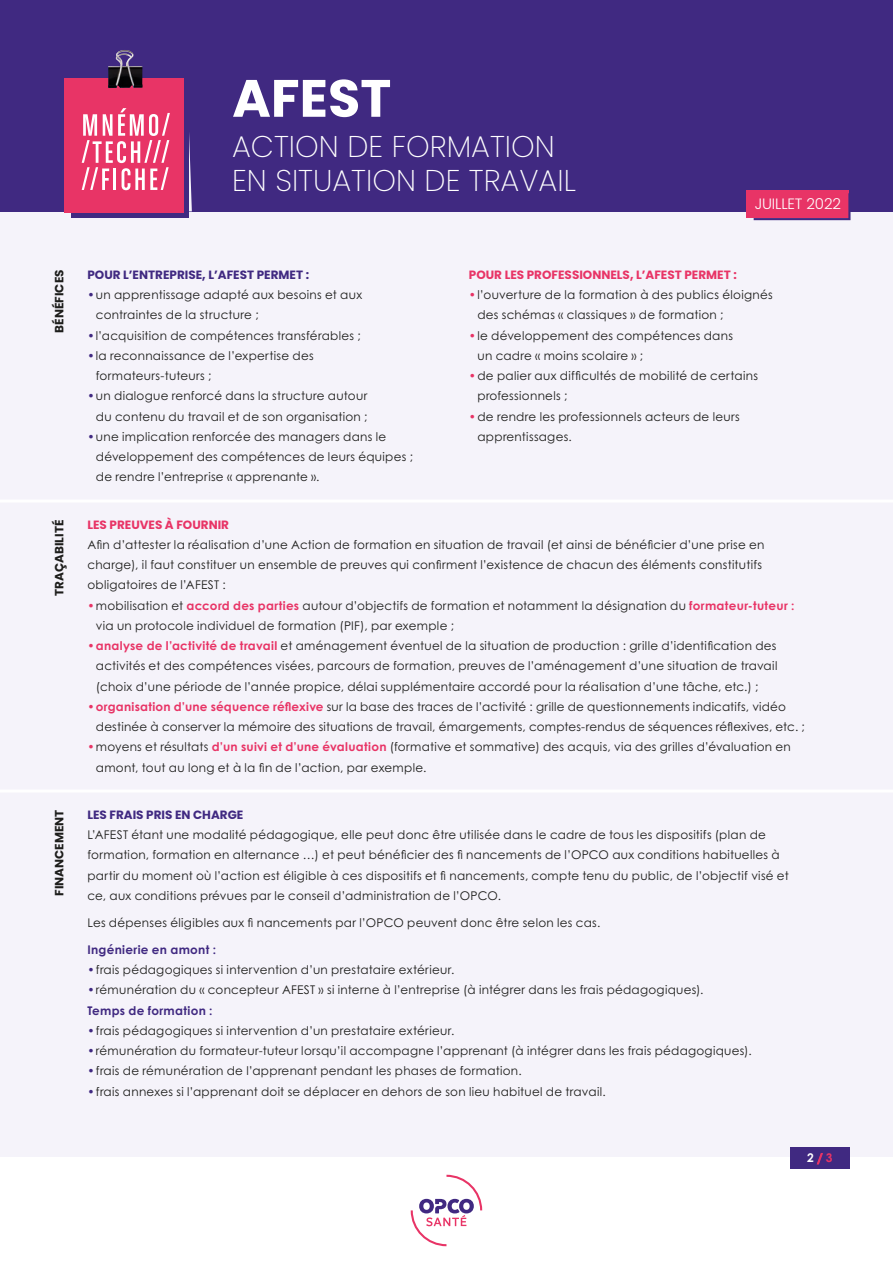
<style>
.page{position:relative;width:893px;height:1263px;background:#f5f3fa}
.page>*{position:absolute;margin:0;border:0;box-sizing:border-box;transform-origin:0 0}
.t1{font:700 52.5px "Poppins";color:#fff}
.t2{font:200 30px/33.8px "Poppins";color:#fff}
.t3{font:300 15px "Poppins";letter-spacing:-.01em;color:#fff}
.Body_Noir_New_Charte{font:12px/20.2px "Century Gothic Pro";letter-spacing:.02em;color:#1d1d1b}
.Titre_New_Charte_Vio{font:700 12px "Poppins";color:#e83466}
.Titre_New_Charte_Vio-2{font:700 12px "Poppins";color:#402981}
.Body_Noir_New_Charte-2{font:700 12px "Century Gothic Pro";letter-spacing:.025em;color:#402981}
.Titre_Catégorie_vert{font:700 12px "Poppins";color:#1d1d1b}
.t4{font:700 12px "Century Gothic Pro";color:#fff}
.s1{font-weight:700;color:#402981}
.s2{font-weight:700;color:#e83466}
.s3{color:#e83466}
</style>
<div class="page">
<div style="left:0;top:0;width:893px;height:211px;background:#402981"></div>
<div style="left:0;top:1158px;width:893px;height:105px;background:#fff"></div>
<svg style="left:411px;top:1175px;width:71px;height:71px"></svg>
<div style="left:790px;top:1147px;width:59px;height:22px;background:#402981"></div>
<svg style="left:189px;top:133px;width:3px;height:78px"></svg>
<div style="left:71px;top:79px;width:118px;height:139px;background:#402981"></div>
<div style="left:65px;top:78px;width:119px;height:135px;background:#e83466"></div>
<svg style="left:82px;top:108px;width:88px;height:82px"></svg>
<img style="left:108px;top:50px;width:35px;height:38px">
<div style="left:746px;top:191px;width:102px;height:27px;background:#e83466"></div>
<svg style="left:753px;top:191px;width:99px;height:30px"></svg>
<hr style="left:0;top:499px;width:893px;height:3px;background:#fff">
<hr style="left:0;top:789px;width:893px;height:3px;background:#fff">
<h1 class="t1" style="left:232px;top:68px;width:161px">AFEST</h1>
<h2 class="t2" style="left:232px;top:130px;width:345px">ACTION DE FORMATION<br>EN SITUATION DE TRAVAIL</h2>
<p class="t3" style="left:755px;top:195px;width:88px">JUILLET 2022</p>
<p class="Titre_Catégorie_vert" style="left:52px;top:333px;width:65px;rotate:-90deg">BÉNÉFICES</p>
<p class="Titre_Catégorie_vert" style="left:52px;top:596px;width:78px;rotate:-90deg">TRAÇABILITÉ</p>
<p class="Titre_Catégorie_vert" style="left:52px;top:896px;width:88px;rotate:-90deg">FINANCEMENT</p>
<p class="Titre_New_Charte_Vio-2" style="left:87px;top:268px;width:223px">POUR L’ENTREPRISE, L’AFEST PERMET :</p>
<p class="Body_Noir_New_Charte" style="left:96px;top:284px;width:268px;text-indent:-9px"><span class="s1">•</span>un apprentissage adapté aux besoins et aux contraintes de la structure ;</p>
<p class="Body_Noir_New_Charte" style="left:87px;top:325px;width:275px"><span class="s1">•</span>l’acquisition de compétences transférables ;</p>
<p class="Body_Noir_New_Charte" style="left:96px;top:345px;width:219px;text-indent:-9px"><span class="s1">•</span>la reconnaissance de l’expertise des formateurs-tuteurs ;</p>
<p class="Body_Noir_New_Charte" style="left:87px;top:386px;width:282px;text-align:right"><span class="s1">•</span>un dialogue renforcé dans la structure autour du contenu du travail et de son organisation ;</p>
<p class="Body_Noir_New_Charte" style="left:96px;top:426px;width:319px;text-indent:-9px"><span class="s1">•</span>une implication renforcée des managers dans le développement des compétences de leurs équipes ; de rendre l’entreprise « apprenante ».</p>
<p class="Titre_New_Charte_Vio" style="left:469px;top:268px;width:269px">POUR LES PROFESSIONNELS, L’AFEST PERMET :</p>
<p class="Body_Noir_New_Charte" style="left:477px;top:284px;width:297px;text-indent:-9px"><span class="s2">•</span>l’ouverture de la formation à des publics éloignés des schémas « classiques » de formation ;</p>
<p class="Body_Noir_New_Charte" style="left:477px;top:325px;width:257px;text-indent:-9px"><span class="s2">•</span>le développement des compétences dans un cadre « moins scolaire » ;</p>
<p class="Body_Noir_New_Charte" style="left:477px;top:365px;width:282px;text-indent:-9px"><span class="s2">•</span>de palier aux difficultés de mobilité de certains professionnels ;</p>
<p class="Body_Noir_New_Charte" style="left:477px;top:406px;width:264px;text-indent:-9px"><span class="s2">•</span>de rendre les professionnels acteurs de leurs apprentissages.</p>
<p class="Titre_New_Charte_Vio" style="left:87px;top:517px;width:143px">LES PREUVES À FOURNIR</p>
<p class="Body_Noir_New_Charte" style="left:87px;top:534px;width:679px">Afin d’attester la réalisation d’une Action de formation en situation de travail (et ainsi de bénéficier d’une prise en charge), il faut constituer un ensemble de preuves qui confirment l’existence de chacun des éléments constitutifs obligatoires de l’AFEST :</p>
<p class="Body_Noir_New_Charte" style="left:96px;top:595px;width:700px;text-indent:-9px"><span class="s2">•</span>mobilisation et <span class="s2">accord des parties</span> autour d’objectifs de formation et notamment la désignation du <span class="s2">formateur-tuteur : </span>via un protocole individuel de formation (PIF), par exemple ;</p>
<p class="Body_Noir_New_Charte" style="left:96px;top:635px;width:683px;text-align:justify;text-indent:-9px"><span class="s2">•analyse de l’activité de travail</span> et aménagement éventuel de la situation de production : grille d’identification des activités et des compétences visées, parcours de formation, preuves de l’aménagement d’une situation de travail (choix d’une période de l’année propice, délai supplémentaire accordé pour la réalisation d’une tâche, etc.) ;</p>
<p class="Body_Noir_New_Charte" style="left:96px;top:696px;width:710px;text-indent:-9px"><span class="s2">•organisation d’une séquence réflexive</span> sur la base des traces de l’activité : grille de questionnements indicatifs, vidéo destinée à conserver la mémoire des situations de travail, émargements, comptes-rendus de séquences réflexives, etc. ;</p>
<p class="Body_Noir_New_Charte" style="left:96px;top:737px;width:696px;text-indent:-9px"><span class="s2">•</span>moyens et résultats <span class="s2">d’un suivi et d’une évaluation</span> (formative et sommative) des acquis, via des grilles d’évaluation en amont, tout au long et à la fin de l’action, par exemple.</p>
<p class="Titre_New_Charte_Vio-2" style="left:87px;top:808px;width:157px">LES FRAIS PRIS EN CHARGE</p>
<p class="Body_Noir_New_Charte" style="left:87px;top:824px;width:703px">L’AFEST étant une modalité pédagogique, elle peut donc être utilisée dans le cadre de tous les dispositifs (plan de formation, formation en alternance …) et peut bénéficier des fi nancements de l’OPCO aux conditions habituelles à partir du moment où l’action est éligible à ces dispositifs et fi nancements, compte tenu du public, de l’objectif visé et ce, aux conditions prévues par le conseil d’administration de l’OPCO.</p>
<p class="Body_Noir_New_Charte" style="left:87px;top:912px;width:514px">Les dépenses éligibles aux fi nancements par l’OPCO peuvent donc être selon les cas.</p>
<p class="Body_Noir_New_Charte-2" style="left:87px;top:942px;width:130px">Ingénierie en amont :</p>
<p class="Body_Noir_New_Charte" style="left:87px;top:959px;width:368px"><span class="s1">•</span>frais pédagogiques si intervention d’un prestataire extérieur.</p>
<p class="Body_Noir_New_Charte" style="left:87px;top:980px;width:618px"><span class="s1">•</span>rémunération du « concepteur AFEST » si interne à l’entreprise (à intégrer dans les frais pédagogiques).</p>
<p class="Body_Noir_New_Charte-2" style="left:87px;top:1003px;width:127px">Temps de formation :</p>
<p class="Body_Noir_New_Charte" style="left:87px;top:1020px;width:368px"><span class="s1">•</span>frais pédagogiques si intervention d’un prestataire extérieur.</p>
<p class="Body_Noir_New_Charte" style="left:87px;top:1040px;width:666px"><span class="s1">•</span>rémunération du formateur-tuteur lorsqu’il accompagne l’apprenant (à intégrer dans les frais pédagogiques).</p>
<p class="Body_Noir_New_Charte" style="left:87px;top:1061px;width:436px"><span class="s1">•</span>frais de rémunération de l’apprenant pendant les phases de formation.</p>
<p class="Body_Noir_New_Charte" style="left:87px;top:1081px;width:520px"><span class="s1">•</span>frais annexes si l’apprenant doit se déplacer en dehors de son lieu habituel de travail.</p>
<p class="t4" style="left:807px;top:1151px;width:27px">12 <span class="s3">/ 3</span></p>
</div>
